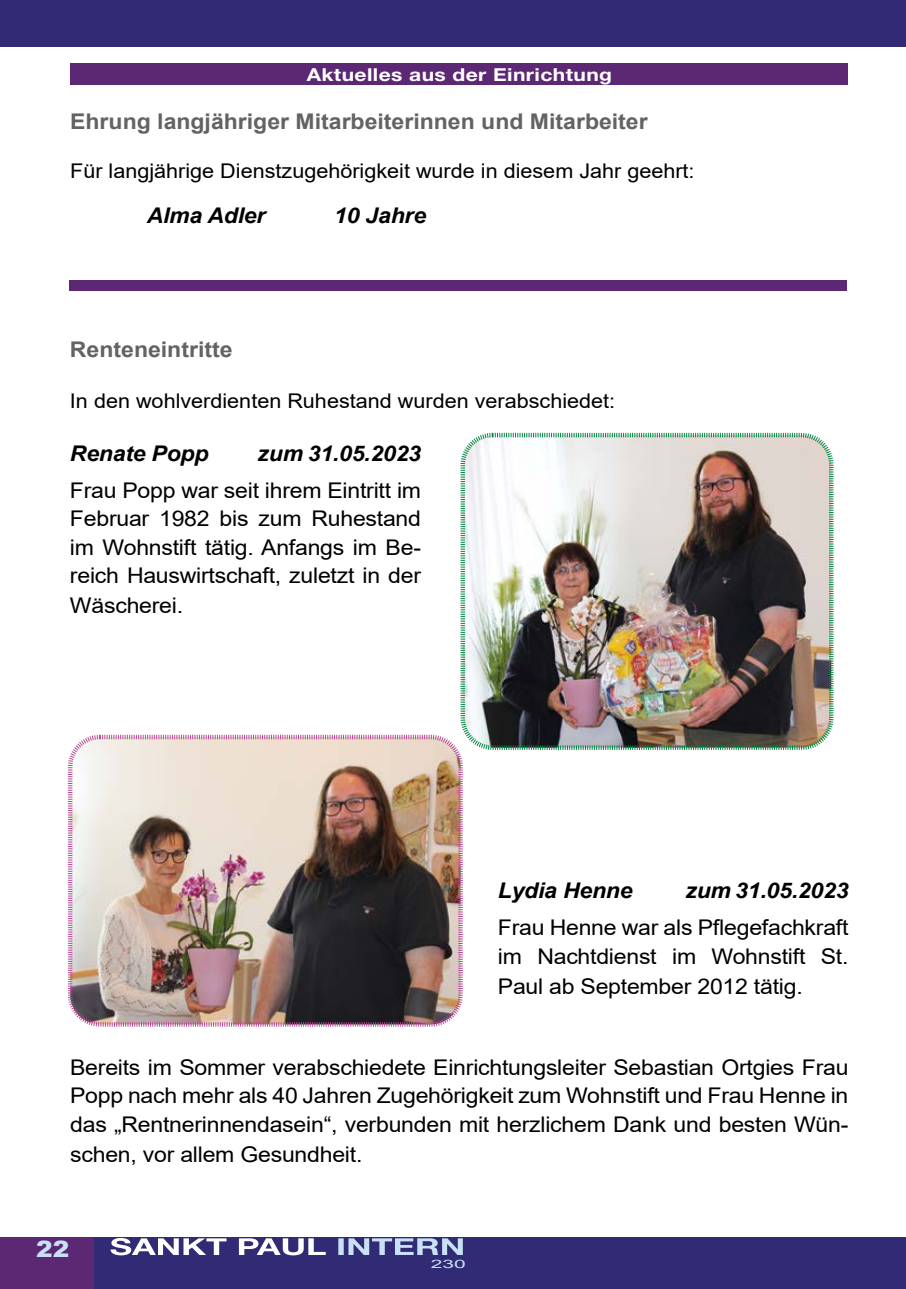
<style>
.page{position:relative;width:906px;height:1289px;background:#fff}
.page>*{position:absolute;margin:0;border:0;box-sizing:border-box;transform-origin:0 0}
.t1{font:900 22.5px "Arial";color:#c8e1f6;scale:1.1 1}
.t2{font:21.6px/29px "Arial";letter-spacing:-.01em;color:#000;text-align:justify;scale:1.07 1}
.t3{font:700 21.6px "Arial";color:#646363;scale:1.07 1}
.t4{font:italic 700 21.6px "Arial";letter-spacing:-.01em;color:#000;scale:1.07 1}
.t5{font:20.25px "Arial";color:#000;scale:1.07 1}
.t6{font:700 17.85px "Helvetica Neue LT Std";letter-spacing:.02em;color:#fff;scale:1.18 1}
.t7{font:11.55px "Arial";color:#c8e1f6;scale:1.82 1}
</style>
<div class="page">
<div style="left:0;top:0;width:906px;height:47px;background:#312a74"></div>
<div style="left:94px;top:1237px;width:812px;height:51px;background:#312a74"></div>
<div style="left:0;top:1237px;width:94px;height:51px;background:#5c2874"></div>
<svg style="left:338px;top:1238px;width:125px;height:16px"></svg>
<svg style="left:110px;top:1238px;width:216px;height:17px"></svg>
<div style="left:70px;top:64px;width:777px;height:21px;background:#5c2874"></div>
<img style="left:460px;top:432px;width:374px;height:318px">
<img style="left:67px;top:734px;width:397px;height:293px">
<div style="left:69px;top:280px;width:777px;height:10px;background:#5c2874"></div>
<p class="t6" style="left:307px;top:63px;width:260px">Aktuelles aus der Einrichtung</p>
<p class="t3" style="left:70px;top:106px;width:541px">Ehrung langjähriger Mitarbeiterinnen und Mitarbeiter</p>
<p class="t5" style="left:70px;top:157px;width:585px">Für langjährige Dienstzugehörigkeit wurde in diesem Jahr geehrt:</p>
<p class="t4" style="left:147px;top:201px;width:112px">Alma Adler</p>
<p class="t4" style="left:334px;top:201px;width:87px">10 Jahre</p>
<p class="t3" style="left:70px;top:334px;width:153px">Renteneintritte</p>
<p class="t5" style="left:70px;top:387px;width:511px">In den wohlverdienten Ruhestand wurden verabschiedet:</p>
<p class="t4" style="left:70px;top:439px;width:131px">Renate Popp</p>
<p class="t4" style="left:257px;top:439px;width:154px">zum 31.05.2023</p>
<p class="t2" style="left:70px;top:475px;width:330px">Frau Popp war seit ihrem Eintritt im Februar 1982 bis zum Ruhestand im Wohnstift tätig. Anfangs im Be&shy;reich Hauswirtschaft, zuletzt in der Wäscherei.</p>
<p class="t4" style="left:498px;top:876px;width:127px">Lydia Henne</p>
<p class="t4" style="left:685px;top:876px;width:154px">zum 31.05.2023</p>
<p class="t2" style="left:498px;top:912px;width:329px">Frau Henne war als Pflegefachkraft im Nachtdienst im Wohnstift St.<br>Paul ab September 2012 tätig.</p>
<p class="t2" style="left:70px;top:1052px;width:729px">Bereits im Sommer verabschiedete Einrichtungsleiter Sebastian Ortgies Frau Popp nach mehr als 40 Jahren Zugehörigkeit zum Wohnstift und Frau Henne in das „Rentnerinnendasein“, verbunden mit herzlichem Dank und besten Wün&shy;schen, vor allem Gesundheit.</p>
<p class="t1" style="left:36px;top:1232px;width:32px">22</p>
<p class="t7" style="left:431px;top:1255px;width:21px">230</p>
</div>
